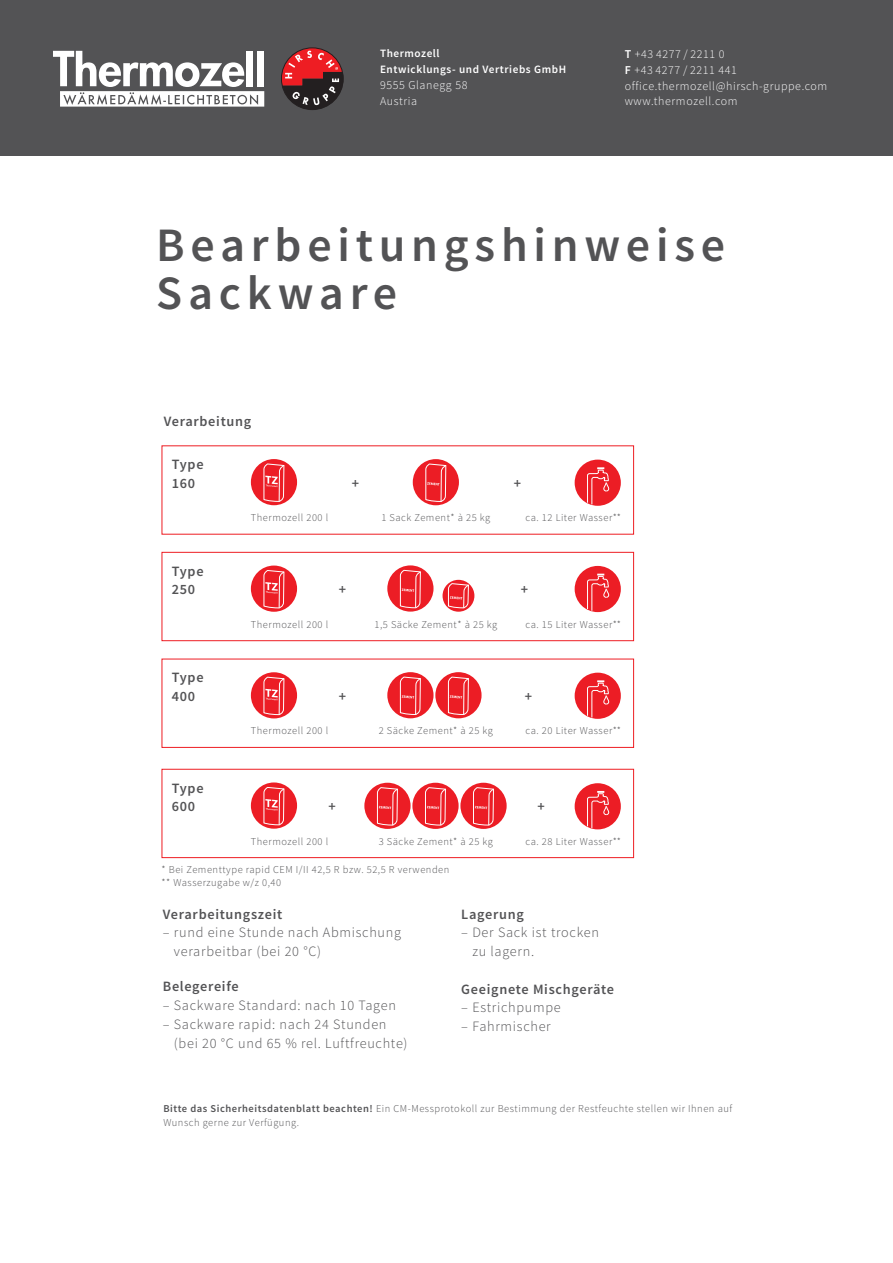
<style>
.page{position:relative;width:893px;height:1263px;background:#fff}
.page>*{position:absolute;margin:0;border:0;box-sizing:border-box;transform-origin:0 0}
.ÜBERSCHRIFT{font:600 48px/48px "Source Sans Pro";letter-spacing:.12em;color:#535355}
.LAUFSCHRIFT-TEXT{font:300 14.25px/18.8px "Source Sans Pro";letter-spacing:.05em;color:#535355}
.LAUFSCHRIFT-TEXT-2{font:600 14.25px "Source Sans Pro";letter-spacing:.05em;color:#535355}
.Beschreibungstext{font:600 14.25px "Source Sans Pro";letter-spacing:.05em;color:#535355}
.t1{font:300 12px "Source Sans Pro";letter-spacing:.05em;color:#fff}
.t2{font:600 11.25px/15.8px "Source Sans Pro";letter-spacing:.05em;color:#fff}
.LAUFSCHRIFT-TEXT-3{font:300 10.5px/13.5px "Source Sans Pro";letter-spacing:.05em;color:#535355}
.Beschreibungstext-2{font:300 10.5px "Source Sans Pro";letter-spacing:.05em;color:#535355}
.s1{font-weight:600}
</style>
<div class="page">
<div style="left:251px;top:459px;width:46px;height:46px;background:#ec1d25;border-radius:50%"></div>
<svg style="left:264px;top:459px;width:20px;height:43px"></svg>
<div style="left:413px;top:459px;width:46px;height:46px;background:#ec1d25;border-radius:50%"></div>
<svg style="left:425px;top:459px;width:21px;height:43px"></svg>
<div style="left:575px;top:460px;width:46px;height:46px;background:#ec1d25;border-radius:50%"></div>
<svg style="left:587px;top:468px;width:22px;height:37px"></svg>
<div style="left:162px;top:769px;width:472px;height:89px;border:1px solid #ee1d23"></div>
<div style="left:251px;top:782px;width:46px;height:47px;background:#ec1d25;border-radius:50%"></div>
<svg style="left:264px;top:782px;width:20px;height:43px"></svg>
<div style="left:575px;top:783px;width:46px;height:46px;background:#ec1d25;border-radius:50%"></div>
<svg style="left:587px;top:791px;width:22px;height:37px"></svg>
<div style="left:162px;top:552px;width:472px;height:89px;border:1px solid #ee1d23"></div>
<div style="left:251px;top:565px;width:46px;height:47px;background:#ec1d25;border-radius:50%"></div>
<svg style="left:264px;top:565px;width:20px;height:43px"></svg>
<div style="left:575px;top:566px;width:46px;height:46px;background:#ec1d25;border-radius:50%"></div>
<svg style="left:587px;top:574px;width:22px;height:37px"></svg>
<div style="left:387px;top:565px;width:46px;height:47px;background:#ec1d25;border-radius:50%"></div>
<svg style="left:400px;top:565px;width:21px;height:43px"></svg>
<div style="left:443px;top:580px;width:31px;height:32px;background:#ec1d25;border-radius:50%"></div>
<svg style="left:448px;top:583px;width:21px;height:25px"></svg>
<div style="left:162px;top:659px;width:472px;height:89px;border:1px solid #ee1d23"></div>
<div style="left:251px;top:672px;width:46px;height:46px;background:#ec1d25;border-radius:50%"></div>
<svg style="left:264px;top:672px;width:20px;height:43px"></svg>
<div style="left:575px;top:673px;width:46px;height:46px;background:#ec1d25;border-radius:50%"></div>
<svg style="left:587px;top:681px;width:22px;height:37px"></svg>
<div style="left:387px;top:672px;width:46px;height:46px;background:#ec1d25;border-radius:50%"></div>
<svg style="left:400px;top:672px;width:21px;height:43px"></svg>
<div style="left:435px;top:672px;width:47px;height:46px;background:#ec1d25;border-radius:50%"></div>
<svg style="left:448px;top:672px;width:21px;height:43px"></svg>
<div style="left:364px;top:783px;width:47px;height:46px;background:#ec1d25;border-radius:50%"></div>
<svg style="left:377px;top:783px;width:21px;height:42px"></svg>
<div style="left:412px;top:783px;width:47px;height:46px;background:#ec1d25;border-radius:50%"></div>
<svg style="left:425px;top:783px;width:21px;height:42px"></svg>
<div style="left:460px;top:783px;width:47px;height:46px;background:#ec1d25;border-radius:50%"></div>
<svg style="left:473px;top:783px;width:21px;height:42px"></svg>
<div style="left:0;top:0;width:893px;height:155px;background:#535355"></div>
<svg style="left:281px;top:48px;width:62px;height:62px"></svg>
<div style="left:281px;top:48px;width:62px;height:62px;border:1px solid #231f20;border-radius:50%"></div>
<svg style="left:53px;top:51px;width:211px;height:56px"></svg>
<p class="t2" style="left:380px;top:46px;width:188px">Thermozell<br>Entwicklungs- und Vertriebs GmbH</p>
<p class="t1" style="left:380px;top:78px;width:89px">9555 Glanegg 58</p>
<p class="t1" style="left:380px;top:93px;width:39px">Austria</p>
<p class="t1" style="left:625px;top:47px;width:101px"><span class="s1">T</span> +43 4277 / 2211 0</p>
<p class="t1" style="left:625px;top:62px;width:114px"><span class="s1">F</span> +43 4277 / 2211 441</p>
<p class="t1" style="left:625px;top:78px;width:204px">office.thermozell@hirsch-gruppe.com</p>
<p class="t1" style="left:625px;top:94px;width:114px">www.thermozell.com</p>
<p class="ÜBERSCHRIFT" style="left:156px;top:223px;width:570px">Bearbeitungshinweise<br>Sackware</p>
<p class="LAUFSCHRIFT-TEXT-2" style="left:164px;top:412px;width:89px">Verarbeitung</p>
<p class="Beschreibungstext" style="left:172px;top:455px;width:33px">Type</p>
<p class="Beschreibungstext" style="left:172px;top:474px;width:25px">160</p>
<p class="Beschreibungstext" style="left:352px;top:474px;width:9px">+</p>
<p class="Beschreibungstext" style="left:514px;top:474px;width:9px">+</p>
<p class="Beschreibungstext" style="left:172px;top:562px;width:33px">Type</p>
<p class="Beschreibungstext" style="left:172px;top:581px;width:25px">250</p>
<p class="Beschreibungstext" style="left:172px;top:669px;width:33px">Type</p>
<p class="Beschreibungstext" style="left:172px;top:687px;width:25px">400</p>
<p class="Beschreibungstext" style="left:172px;top:779px;width:33px">Type</p>
<p class="Beschreibungstext" style="left:172px;top:798px;width:25px">600</p>
<p class="LAUFSCHRIFT-TEXT-3" style="left:251px;top:511px;width:79px">Thermozell 200 l</p>
<p class="LAUFSCHRIFT-TEXT-3" style="left:381px;top:511px;width:110px">1 Sack Zement* à 25 kg</p>
<p class="LAUFSCHRIFT-TEXT-3" style="left:526px;top:511px;width:97px">ca. 12 Liter Wasser**</p>
<p class="Beschreibungstext" style="left:339px;top:580px;width:9px">+</p>
<p class="Beschreibungstext" style="left:521px;top:580px;width:9px">+</p>
<p class="LAUFSCHRIFT-TEXT-3" style="left:251px;top:617px;width:79px">Thermozell 200 l</p>
<p class="LAUFSCHRIFT-TEXT-3" style="left:374px;top:617px;width:124px">1,5 Säcke Zement* à 25 kg</p>
<p class="LAUFSCHRIFT-TEXT-3" style="left:526px;top:617px;width:97px">ca. 15 Liter Wasser**</p>
<p class="Beschreibungstext" style="left:339px;top:687px;width:9px">+</p>
<p class="Beschreibungstext" style="left:525px;top:687px;width:9px">+</p>
<p class="LAUFSCHRIFT-TEXT-3" style="left:251px;top:724px;width:79px">Thermozell 200 l</p>
<p class="LAUFSCHRIFT-TEXT-3" style="left:379px;top:724px;width:116px">2 Säcke Zement* à 25 kg</p>
<p class="LAUFSCHRIFT-TEXT-3" style="left:526px;top:724px;width:97px">ca. 20 Liter Wasser**</p>
<p class="Beschreibungstext" style="left:328px;top:797px;width:9px">+</p>
<p class="Beschreibungstext" style="left:537px;top:797px;width:9px">+</p>
<p class="LAUFSCHRIFT-TEXT-3" style="left:251px;top:834px;width:79px">Thermozell 200 l</p>
<p class="LAUFSCHRIFT-TEXT-3" style="left:379px;top:834px;width:116px">3 Säcke Zement* à 25 kg</p>
<p class="LAUFSCHRIFT-TEXT-3" style="left:526px;top:834px;width:97px">ca. 28 Liter Wasser**</p>
<p class="Beschreibungstext-2" style="left:162px;top:863px;width:289px">* Bei Zementtype rapid CEM I/II 42,5 R bzw. 52,5 R verwenden</p>
<p class="Beschreibungstext-2" style="left:162px;top:876px;width:121px">** Wasserzugabe w/z 0,40</p>
<p class="LAUFSCHRIFT-TEXT-2" style="left:163px;top:905px;width:121px">Verarbeitungszeit</p>
<p class="LAUFSCHRIFT-TEXT" style="left:174px;top:923px;width:229px;text-indent:-11px">– rund eine Stunde nach Abmischung verarbeitbar (bei 20 °C)</p>
<p class="LAUFSCHRIFT-TEXT-2" style="left:163px;top:978px;width:77px">Belegereife</p>
<p class="LAUFSCHRIFT-TEXT" style="left:163px;top:996px;width:235px">– Sackware Standard: nach 10 Tagen</p>
<p class="LAUFSCHRIFT-TEXT" style="left:174px;top:1015px;width:235px;text-indent:-11px">– Sackware rapid: nach 24 Stunden (bei 20 °C und 65 % rel. Luftfreuchte)</p>
<p class="LAUFSCHRIFT-TEXT-2" style="left:461px;top:905px;width:64px">Lagerung</p>
<p class="LAUFSCHRIFT-TEXT" style="left:472px;top:923px;width:128px;text-indent:-11px">– Der Sack ist trocken zu lagern.</p>
<p class="LAUFSCHRIFT-TEXT-2" style="left:461px;top:980px;width:154px">Geeignete Mischgeräte</p>
<p class="LAUFSCHRIFT-TEXT" style="left:461px;top:998px;width:101px">– Estrichpumpe</p>
<p class="LAUFSCHRIFT-TEXT" style="left:461px;top:1017px;width:91px">– Fahrmischer</p>
<p class="LAUFSCHRIFT-TEXT-3" style="left:163px;top:1102px;width:570px"><span class="s1">Bitte das Sicherheitsdatenblatt beachten!</span> Ein CM-Messprotokoll zur Bestimmung der Restfeuchte stellen wir Ihnen auf<br>Wunsch gerne zur Verfügung.</p>
</div>
